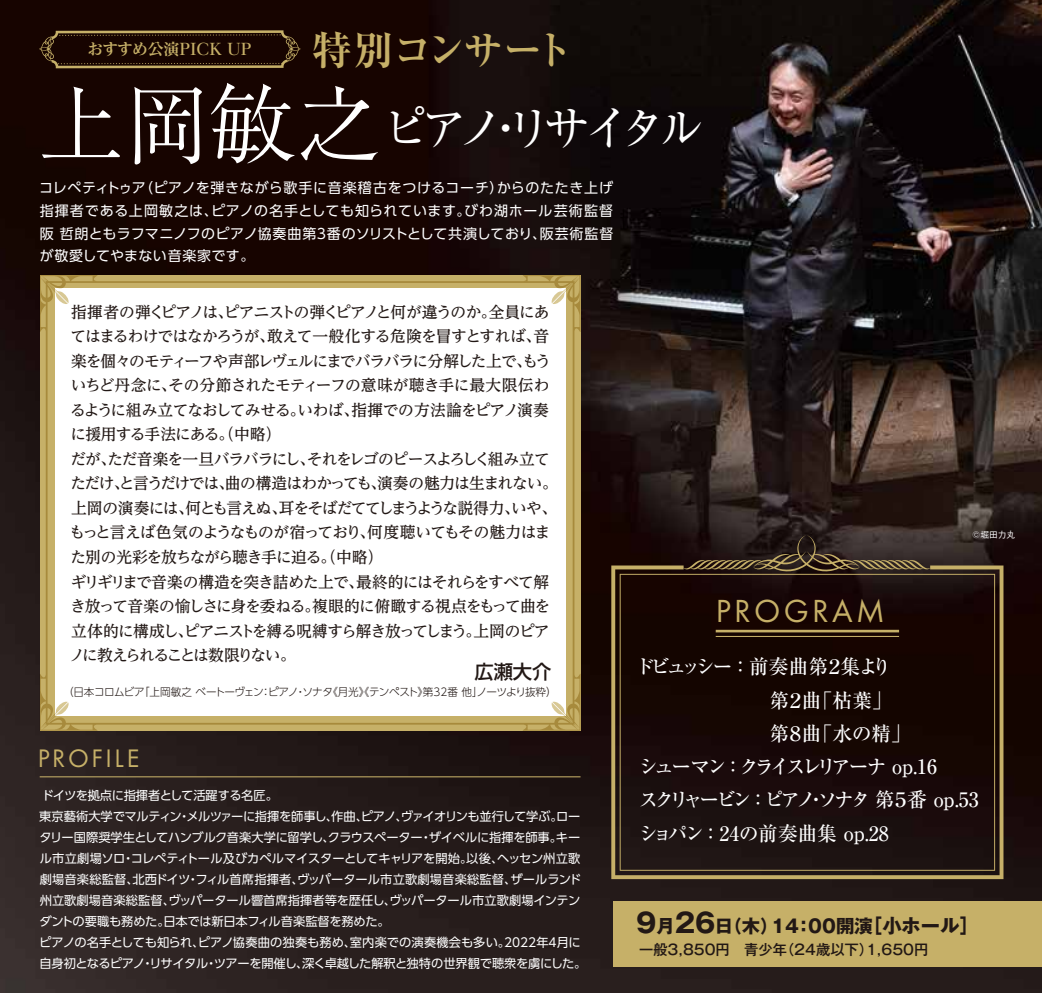
<style>
.page{position:relative;width:1042px;height:993px;background:#fff}
.page>*{position:absolute;margin:0;border:0;box-sizing:border-box;transform-origin:0 0}
.t1{font:47.25px "Ryumin Pr 6";letter-spacing:-.195em;color:#fff}
.t2{font:700 39.73px "Ryumin Pr 6";letter-spacing:-.05em;color:#c6b068}
.t3{font:33.07px "Futura PT";letter-spacing:.1em;color:#c6b068}
.t4{font:26.25px "Futura PT";letter-spacing:.1em;color:#c6b068}
.t5{font:500 19.95px "Ryumin Pr 6";letter-spacing:-.185em;color:#fff}
.t6{font:500 19.95px "Ryumin Pr 6";letter-spacing:-.02em;color:#fff}
.t7{font:500 19.25px "UD Shin Go Pr 6 N";color:#221815}
.t8{font:700 18.38px "Gothic MB101 Pr 6";color:#221815}
.t9{font:700 15.92px "Reim Pr 6 N";color:#c6b068}
.t10{font:500 15.75px/24.5px "UD Reimin Pr 6 N";letter-spacing:-.065em;color:#221815}
.t11{font:500 14.35px "Gothic MB101 Pr 6";color:#221815}
.t12{font:14px/22.8px "UD Shin Go Pr 6";letter-spacing:.025em;color:#fff;text-align:justify}
.t13{font:12.25px/21px "UD Shin Go Pr 6 N";letter-spacing:-.015em;color:#fff}
.t14{font:300 10.85px "UD Shin Go Pr 6 N";letter-spacing:-.045em;color:#221815}
.t15{font:500 8.75px "Gothic BBB Pr 6";color:#fff}
.s1{font-weight:300;font-size:86.98px}
.s2{font-size:26.78px}
.s3{font-size:19.25px}
</style>
<div class="page">
<img style="left:0;top:0;width:1042px;height:992px">
<div style="left:613px;top:900px;width:429px;height:66px;background:#c6b068"></div>
<hr style="left:40px;top:776px;width:540px;height:1px;background:#c6b068">
<svg style="left:39px;top:30px;width:261px;height:38px;background:#321e10"></svg>
<svg style="left:40px;top:275px;width:540px;height:455px"></svg>
<svg style="left:611px;top:535px;width:392px;height:343px;background:#493b29"></svg>
<svg style="left:620px;top:573px;width:375px;height:297px;background:#1a0b08"></svg>
<h2 class="t2" style="left:312px;top:19px;width:262px">特別コンサート</h2>
<h1 class="t1" style="left:38px;top:91px;width:669px"><span class="s1">上岡敏之</span>ピアノ・リサイタル</h1>
<p class="t9" style="left:88px;top:36px;width:166px">おすすめ公演PICK UP</p>
<p class="t12" style="left:39px;top:176px;width:576px">コレペティトゥア（ピアノを弾きながら歌手に音楽稽古をつけるコーチ）からのたたき上げ指揮者である上岡敏之は、ピアノの名手としても知られています。びわ湖ホール芸術監督阪 哲朗ともラフマニノフのピアノ協奏曲第３番のソリストとして共演しており、阪芸術監督が敬愛してやまない音楽家です。</p>
<p class="t10" style="left:70px;top:299px;width:490px">指揮者の弾くピアノは、ピアニストの弾くピアノと何が違うのか。全員にあてはまるわけではなかろうが、敢えて一般化する危険を冒すとすれば、音楽を個々のモティーフや声部レヴェルにまでバラバラに分解した上で、もういちど丹念に、その分節されたモティーフの意味が聴き手に最大限伝わるように組み立てなおしてみせる。いわば、指揮での方法論をピアノ演奏に援用する手法にある（。中略）<br>だが、ただ音楽を一旦バラバラにし、それをレゴのピースよろしく組み立てただけ、と言うだけでは、曲の構造はわかっても、演奏の魅力は生まれない。上岡の演奏には、何とも言えぬ、耳をそばだててしまうような説得力、いや、もっと言えば色気のようなものが宿っており、何度聴いてもその魅力はまた別の光彩を放ちながら聴き手に迫る（。中略）<br>ギリギリまで音楽の構造を突き詰めた上で、最終的にはそれらをすべて解き放って音楽の愉しさに身を委ねる。複眼的に俯瞰する視点をもって曲を立体的に構成し、ピアニストを縛る呪縛すら解き放ってしまう。上岡のピアノに教えられることは数限りない。</p>
<p class="t7" style="left:474px;top:655px;width:78px">広瀬大介</p>
<p class="t14" style="left:63px;top:683px;width:495px">（日本コロムビア「上岡敏之ベートーヴェン：ピアノ・ソナタ《月光《》テンペスト》第32番他」ノーツより抜粋）</p>
<h3 class="t4" style="left:38px;top:742px;width:103px">PROFILE</h3>
<p class="t13" style="left:39px;top:784px;width:549px">ドイツを拠点に指揮者として活躍する名匠。<br>東京藝術大学でマルティン・メルツァーに指揮を師事し、作曲、ピアノ、ヴァイオリンも並行して学ぶ。ロータリー国際奨学生としてハンブルク音楽大学に留学し、クラウスペーター・ザイベルに指揮を師事。キール市立劇場ソロ・コレペティトール及びカペルマイスターとしてキャリアを開始。以後、ヘッセン州立歌劇場音楽総監督、北西ドイツ・フィル首席指揮者、ヴッパータール市立歌劇場音楽総監督、ザールランド州立歌劇場音楽総監督、ヴッパータール響首席指揮者等を歴任し、ヴッパータール市立歌劇場インテンダントの要職も務めた。日本では新日本フィル音楽監督を務めた。<br>ピアノの名手としても知られ、ピアノ協奏曲の独奏も務め、室内楽での演奏機会も多い。2022年4月に自身初となるピアノ・リサイタル・ツアーを開催し、深く卓越した解釈と独特の世界観で聴衆を虜にした。</p>
<h3 class="t3" style="left:716px;top:590px;width:170px">PROGRAM</h3>
<p class="t15" style="left:972px;top:527px;width:44px">©堀田力丸</p>
<p class="t5" style="left:635px;top:651px;width:258px">ドビュッシー：前奏曲第２集より</p>
<p class="t5" style="left:769px;top:684px;width:124px">第２曲「枯葉」</p>
<p class="t5" style="left:769px;top:717px;width:143px">第８曲「水の精」</p>
<p class="t5" style="left:638px;top:750px;width:300px">シューマン：クライスレリアーナ op.16</p>
<p class="t5" style="left:639px;top:784px;width:341px">スクリャービン：ピアノ・ソナタ第５番 op.53</p>
<p class="t6" style="left:638px;top:817px;width:252px">ショパン：24の前奏曲集 op.28</p>
<p class="t8" style="left:636px;top:910px;width:344px"><span class="s2">9</span>月<span class="s2">26</span>日（木）14：00開演<span class="s3">［小ホール］</span></p>
<p class="t11" style="left:639px;top:937px;width:291px">一般3,850円　青少年（24歳以下）1,650円</p>
</div>
